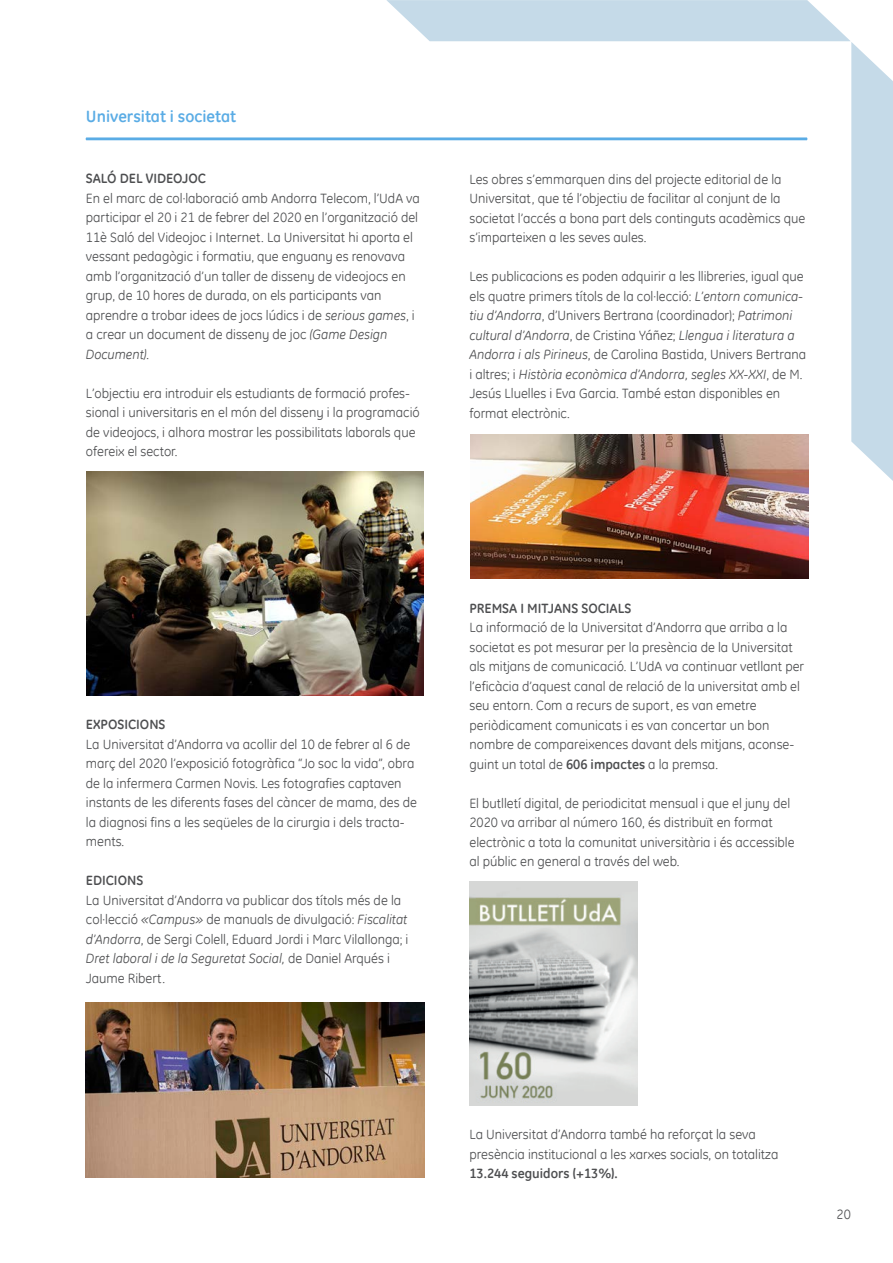
<style>
.page{position:relative;width:893px;height:1263px;background:#fff}
.page>*{position:absolute;margin:0;border:0;box-sizing:border-box;transform-origin:0 0}
.t1{font:700 16.5px "GE Inspira";color:#5aace5}
.t2{font:13.5px/19.5px "GE Inspira";color:#4d4e50}
.t3{font:700 13.5px "GE Inspira";color:#4d4e50}
.s1{font-style:italic}
.s2{font-weight:700}
</style>
<div class="page">
<svg style="left:386px;top:0;width:507px;height:481px"></svg>
<svg style="left:86px;top:137px;width:721px;height:3px;background:#74b9e9"></svg>
<img style="left:86px;top:471px;width:337px;height:224px">
<img style="left:86px;top:1002px;width:338px;height:176px">
<img style="left:470px;top:434px;width:338px;height:145px">
<img style="left:469px;top:881px;width:168px;height:225px">
<p class="t1" style="left:86px;top:106px;width:152px">Universitat i societat</p>
<p class="t3" style="left:86px;top:170px;width:122px">SALÓ DEL VIDEOJOC</p>
<p class="t2" style="left:86px;top:188px;width:335px">En el marc de col·laboració amb Andorra Telecom, l’UdA va participar el 20 i 21 de febrer del 2020 en l’organització del 11è Saló del Videojoc i Internet. La Universitat hi aporta el vessant pedagògic i formatiu, que enguany es renovava amb l’organització d’un taller de disseny de videojocs en grup, de 10 hores de durada, on els participants van aprendre a trobar idees de jocs lúdics i de <span class="s1">serious games</span>, i a crear un document de disseny de joc <span class="s1">(Game Design Document).</span></p>
<p class="t2" style="left:86px;top:383px;width:335px">L’objectiu era introduir els estudiants de formació profes&shy;sional i universitaris en el món del disseny i la programació de videojocs, i alhora mostrar les possibilitats laborals que ofereix el sector.</p>
<p class="t2" style="left:469px;top:169px;width:338px">Les obres s’emmarquen dins del projecte editorial de la Universitat, que té l’objectiu de facilitar al conjunt de la societat l’accés a bona part dels continguts acadèmics que s’imparteixen a les seves aules.</p>
<p class="t2" style="left:469px;top:266px;width:338px">Les publicacions es poden adquirir a les llibreries, igual que els quatre primers títols de la col·lecció: <span class="s1">L’entorn comunica&shy;tiu d’Andorra</span>, d’Univers Bertrana (coordinador); <span class="s1">Patrimoni cultural d’Andorra</span>, de Cristina Yáñez; <span class="s1">Llengua i literatura a Andorra i als Pirineus</span>, de Carolina Bastida, Univers Bertrana i altres; i <span class="s1">Història econòmica d’Andorra, segles XX-XXI</span>, de M.<br>Jesús Lluelles i Eva Garcia. També estan disponibles en format electrònic.</p>
<p class="t3" style="left:86px;top:716px;width:81px">EXPOSICIONS</p>
<p class="t2" style="left:86px;top:734px;width:333px">La Universitat d’Andorra va acollir del 10 de febrer al 6 de març del 2020 l’exposició fotogràfica “Jo soc la vida”, obra de la infermera Carmen Novis. Les fotografies captaven instants de les diferents fases del càncer de mama, des de la diagnosi fins a les seqüeles de la cirurgia i dels tracta&shy;ments.</p>
<p class="t3" style="left:86px;top:872px;width:59px">EDICIONS</p>
<p class="t2" style="left:86px;top:890px;width:324px">La Universitat d’Andorra va publicar dos títols més de la col·lecció <span class="s1">«Campus»</span> de manuals de divulgació: <span class="s1">Fiscalitat d’Andorra</span>, de Sergi Colell, Eduard Jordi i Marc Vilallonga; i <span class="s1">Dret laboral i de la Seguretat Social,</span> de Daniel Arqués i Jaume Ribert.</p>
<p class="t3" style="left:469px;top:599px;width:163px">PREMSA I MITJANS SOCIALS</p>
<p class="t2" style="left:469px;top:617px;width:336px">La informació de la Universitat d’Andorra que arriba a la societat es pot mesurar per la presència de la Universitat als mitjans de comunicació. L’UdA va continuar vetllant per l’eficàcia d’aquest canal de relació de la universitat amb el seu entorn. Com a recurs de suport, es van emetre periòdicament comunicats i es van concertar un bon nombre de compareixences davant dels mitjans, aconse&shy;guint un total de <span class="s2">606 impactes</span> a la premsa.</p>
<p class="t2" style="left:469px;top:793px;width:327px">El butlletí digital, de periodicitat mensual i que el juny del 2020 va arribar al número 160, és distribuït en format electrònic a tota la comunitat universitària i és accessible al públic en general a través del web.</p>
<p class="t2" style="left:469px;top:1124px;width:310px">La Universitat d’Andorra també ha reforçat la seva presència institucional a les xarxes socials, on totalitza</p>
<p class="t3" style="left:469px;top:1165px;width:150px">13.244 seguidors (+13%).</p>
<p class="t2" style="left:837px;top:1204px;width:16px">20</p>
</div>
